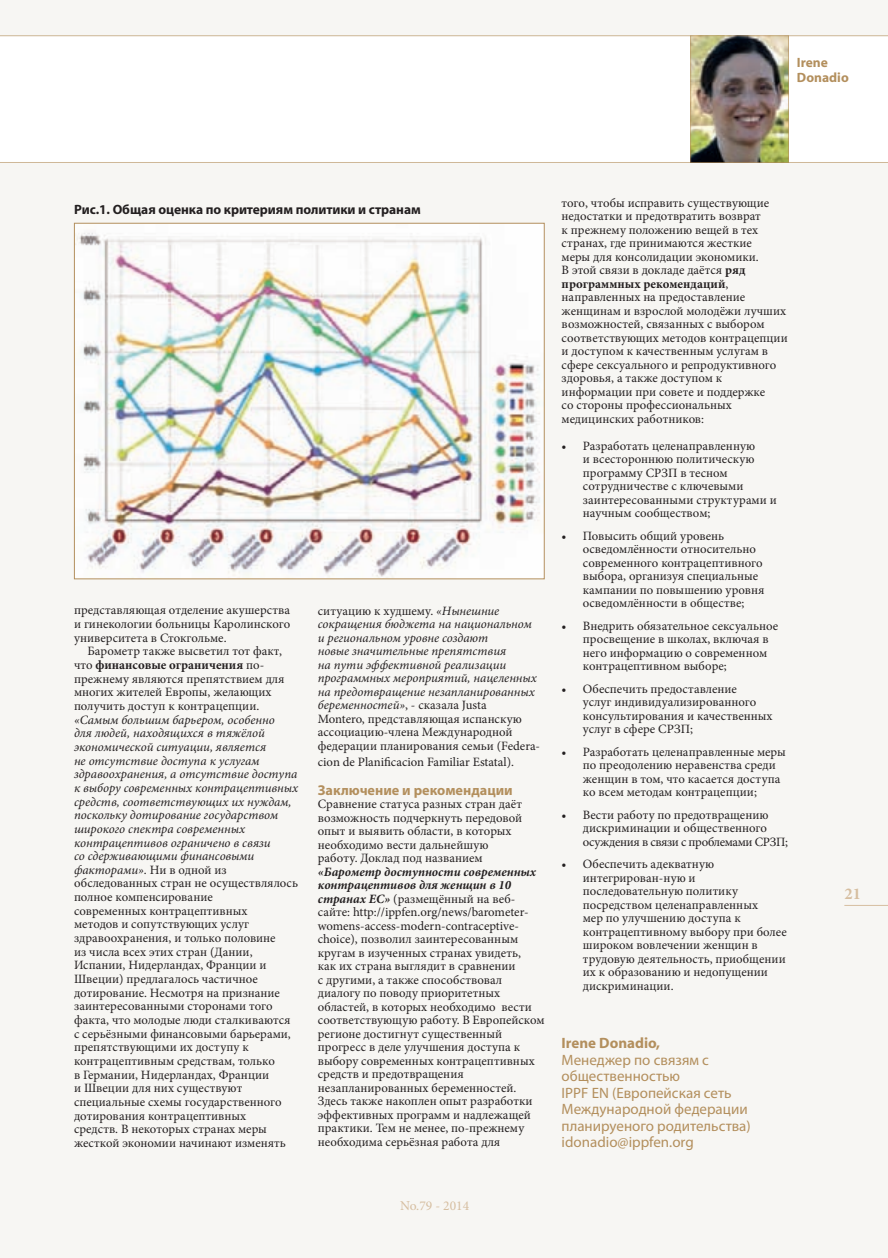
<style>
.page{position:relative;width:888px;height:1258px;background:#f7f6f3}
.page>*{position:absolute;margin:0;border:0;box-sizing:border-box;transform-origin:0 0}
.t1{font:700 16.5px "Minion Pro";color:#d6bea0}
.t2{font:15px/16.5px "Myriad Pro";color:#b38f5d}
.t3{font:700 15px "Myriad";color:#b38f5d}
.t4{font:700 14.25px "Myriad Pro";color:#b38f5d}
.t5{font:700 13.5px "Myriad Pro";letter-spacing:-.005em;color:#231f20}
.t6{font:700 13.5px/15px "Myriad";color:#b38f5d}
.t7{font:13.5px "Minion Pro";color:#d6bea0}
.t8{font:12.75px/13.5px "Minion Pro";color:#231f20}
.t9{font:italic 12.75px/13.5px "Minion Pro";color:#231f20}
.s1{font-weight:700}
.s2{font-style:italic}
.s3{font-style:normal}
.s4{font-weight:700;font-style:italic}
</style>
<div class="page">
<div style="left:0;top:36px;width:888px;height:126px;background:#fff"></div>
<hr style="left:844px;top:905px;width:44px;height:1px;background:#d6bea0">
<img style="left:691px;top:36px;width:97px;height:126px">
<hr style="left:0;top:35px;width:888px;height:1px;background:#b38f5d">
<hr style="left:0;top:162px;width:888px;height:1px;background:#b38f5d">
<hr style="left:788px;top:36px;width:1px;height:126px;background:#b38f5d">
<hr style="left:690px;top:36px;width:1px;height:126px;background:#b38f5d">
<img style="left:76px;top:225px;width:467px;height:352px">
<p class="t6" style="left:797px;top:56px;width:53px">Irene<br>Donadio</p>
<p class="t5" style="left:74px;top:200px;width:348px">Рис.1. Общая оценка по критериям политики и странам</p>
<p class="t8" style="left:74px;top:603px;width:218px;text-align:justify">представляющая отделение акушерства и гинекологии больницы Каролинского университета в Стокгольме.</p>
<p class="t8" style="left:74px;top:644px;width:212px;text-indent:14px">Барометр также высветил тот факт, что <span class="s1">финансовые ограничения</span> по&shy;прежнему являются препятствием для многих жителей Европы, желающих получить доступ к контрацепции.</p>
<p class="t8" style="left:74px;top:713px;width:226px"><span class="s2">«Самым большим барьером, особенно<br>для людей, находящихся в тяжёлой экономической ситуации, является<br>не отсутствие доступа к услугам здравоохранения, а отсутствие доступа к выбору современных контрацептивных средств, соответствующих их нуждам, поскольку дотирование государством широкого спектра современных контрацептивов ограничено в связи<br>со сдерживающими финансовыми факторами»</span>. Ни в одной из обследованных стран не осуществлялось полное компенсирование<br>современных контрацептивных<br>методов и сопутствующих услуг здравоохранения, и только половине<br>из числа всех этих стран (Дании, Испании, Нидерландах, Франции и Швеции) предлагалось частичное дотирование. Несмотря на признание заинтересованными сторонами того факта, что молодые люди сталкиваются с серьёзными финансовыми барьерами, препятствующими их доступу к контрацептивным средствам, только<br>в Германии, Нидерландах, Франции<br>и Швеции для них существуют специальные схемы государственного дотирования контрацептивных<br>средств. В некоторых странах меры жесткой экономии начинают изменять</p>
<p class="t9" style="left:318px;top:604px;width:224px"><span class="s3">ситуацию к худшему.</span> «Нынешние сокращения бюджета на национальном и региональном уровне создают<br>новые значительные препятствия<br>на пути эффективной реализации программных мероприятий, нацеленных на предотвращение незапланированных беременностей»<span class="s3">, - сказала Justa<br>Montero, представляющая испанскую ассоциацию-члена Международной федерации планирования семьи (Federa-</span></p>
<p class="t8" style="left:318px;top:755px;width:198px">cion de Planificacion Familiar Estatal).</p>
<p class="t4" style="left:318px;top:780px;width:196px">Заключение и рекомендации</p>
<p class="t8" style="left:318px;top:797px;width:206px">Сравнение статуса разных стран даёт возможность подчеркнуть передовой опыт и выявить области, в которых необходимо вести дальнейшую работу. Доклад под названием</p>
<p class="t8" style="left:318px;top:865px;width:228px"><span class="s4">«Барометр доступности современных контрацептивов для женщин в 10 странах ЕС»</span> (размещённый на веб&shy;сайте: http://ippfen.org/news/barometer&shy;womens-access-modern-contraceptive&shy;choice), позволил заинтересованным кругам в изученных странах увидеть,<br>как их страна выглядит в сравнении<br>с другими, а также способствовал диалогу по поводу приоритетных областей, в которых необходимо вести соответствующую работу. В Европейском регионе достигнут существенный прогресс в деле улучшения доступа к выбору современных контрацептивных средств и предотвращения незапланированных беременностей.<br>Здесь также накоплен опыт разработки эффективных программ и надлежащей практики. Тем не менее, по-прежнему необходима серьёзная работа для</p>
<p class="t8" style="left:562px;top:196px;width:228px">того, чтобы исправить существующие недостатки и предотвратить возврат<br>к прежнему положению вещей в тех странах, где принимаются жесткие<br>меры для консолидации экономики.<br>В этой связи в докладе даётся <span class="s1">ряд программных рекомендаций</span>, направленных на предоставление женщинам и взрослой молодёжи лучших возможностей, связанных с выбором соответствующих методов контрацепции и доступом к качественным услугам в сфере сексуального и репродуктивного здоровья, а также доступом к информации при совете и поддержке<br>со стороны профессиональных медицинских работников:</p>
<p class="t8" style="left:583px;top:439px;width:195px;text-indent:-21px">• Разработать целенаправленную<br>и всестороннюю политическую программу СРЗП в тесном сотрудничестве с ключевыми заинтересованными структурами и научным сообществом;</p>
<p class="t8" style="left:583px;top:529px;width:183px;text-indent:-21px">• Повысить общий уровень осведомлённости относительно современного контрацептивного выбора, организуя специальные кампании по повышению уровня осведомлённости в обществе;</p>
<p class="t8" style="left:583px;top:619px;width:197px;text-indent:-21px">• Внедрить обязательное сексуальное просвещение в школах, включая в него информацию о современном контрацептивном выборе;</p>
<p class="t8" style="left:583px;top:682px;width:191px;text-indent:-21px">• Обеспечить предоставление<br>услуг индивидуализированного консультирования и качественных услуг в сфере СРЗП;</p>
<p class="t8" style="left:583px;top:745px;width:204px;text-indent:-21px">• Разработать целенаправленные меры по преодолению неравенства среди женщин в том, что касается доступа ко всем методам контрацепции;</p>
<p class="t8" style="left:583px;top:808px;width:206px;text-indent:-21px">• Вести работу по предотвращению дискриминации и общественного осуждения в связи с проблемами СРЗП;</p>
<p class="t8" style="left:583px;top:858px;width:205px;text-indent:-21px">• Обеспечить адекватную интегрирован-ную и последовательную политику посредством целенаправленных<br>мер по улучшению доступа к контрацептивному выбору при более широком вовлечении женщин в трудовую деятельность, приобщении их к образованию и недопущении дискриминации.</p>
<p class="t3" style="left:562px;top:1035px;width:100px">Irene Donadio,</p>
<p class="t2" style="left:562px;top:1051px;width:191px">Менеджер по связям с общественностью<br>IPPF EN (Европейская сеть<br>Mеждународной федерации планируеного родительства) idonadio@ippfen.org</p>
<p class="t7" style="left:400px;top:1196px;width:71px">No.79 - 2014</p>
<p class="t1" style="left:844px;top:882px;width:18px">21</p>
</div>
